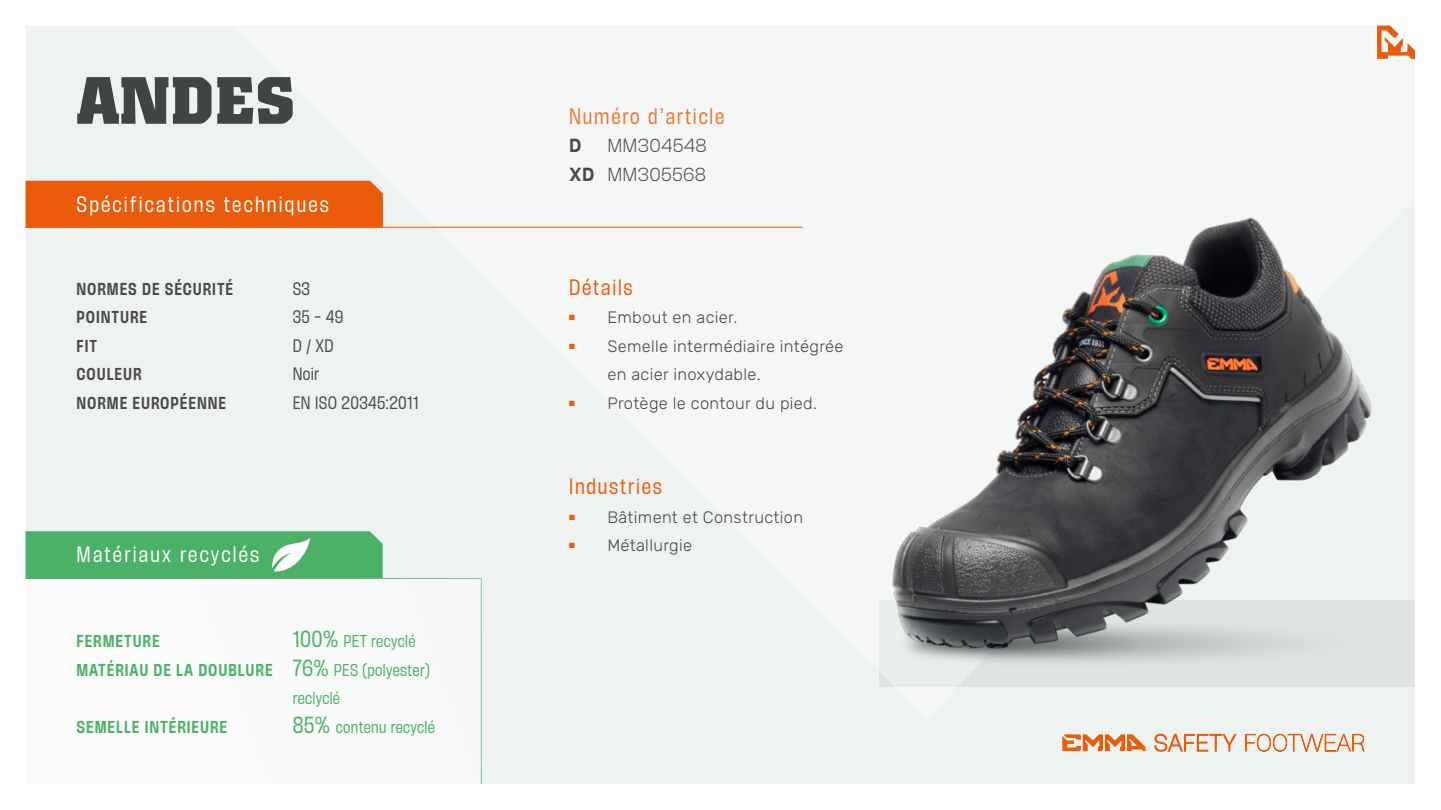
<style>
.page{position:relative;width:1441px;height:810px;background:#fff}
.page>*{position:absolute;margin:0;border:0;box-sizing:border-box;transform-origin:0 0}
.t1{font:700 66px "Colossalis";letter-spacing:.02em;color:#3f4542}
.t2{font:condensed 19.5px "Herokid";letter-spacing:.11em;color:#fff}
.t3{font:condensed 19.5px "Herokid";letter-spacing:.09em;color:#ea5b0b}
.t4{font:condensed 19.5px "Herokid";letter-spacing:.09em;color:#ee7631}
.t5{font:300 16.5px/28.5px "Rubik";letter-spacing:.02em;color:#4a4a49}
.t6{font:300 16.5px/28.5px "Herokid";letter-spacing:.02em;color:#4a4a49;text-align:right}
.t7{font:600 16.5px "Herokid";color:#4a4a49}
.t8{font:condensed 15.75px "Herokid";letter-spacing:.02em;color:#4a4a49}
.t9{font:600 condensed 15px "Herokid";letter-spacing:.06em;color:#4bb166}
.t10{font:600 condensed 15px "Herokid";letter-spacing:.06em;color:#4a4a49}
.t11{font:condensed 15px "Herokid";letter-spacing:.02em;color:#4bb166}
.s1{font-size:20.25px}
.s2{font-weight:400;font-size:20.25px}
.s3{font-weight:400}
.s4{font-weight:600}
</style>
<div class="page">
<div style="left:26px;top:26px;width:1389px;height:758px;background:#eef2f0"></div>
<svg style="left:26px;top:578px;width:455px;height:206px"></svg>
<svg style="left:1376px;top:26px;width:39px;height:33px"></svg>
<svg style="left:1154px;top:734px;width:209px;height:18px;background:#ecc7b0"></svg>
<svg style="left:1062px;top:734px;width:83px;height:17px"></svg>
<div style="left:26px;top:181px;width:357px;height:46px;background:#ea5b0b"></div>
<hr style="left:26px;top:227px;width:776px;height:1px;background:#ea5b0b">
<div style="left:26px;top:531px;width:356px;height:47px;background:#4bb166"></div>
<div style="left:1376px;top:601px;width:39px;height:86px;background:#dee5e1"></div>
<img style="left:827px;top:126px;width:549px;height:573px">
<h1 class="t1" style="left:77px;top:62px;width:220px">ANDES</h1>
<p class="t2" style="left:77px;top:191px;width:254px">Spécifications techniques</p>
<p class="t10" style="left:77px;top:278px;width:158px">NORMES DE SÉCURITÉ</p>
<p class="t8" style="left:293px;top:278px;width:19px">S3</p>
<p class="t10" style="left:77px;top:307px;width:72px">POINTURE</p>
<p class="t8" style="left:293px;top:306px;width:52px">35 - 49</p>
<p class="t10" style="left:77px;top:335px;width:22px">FIT</p>
<p class="t8" style="left:293px;top:335px;width:42px">D / XD</p>
<p class="t10" style="left:77px;top:364px;width:67px">COULEUR</p>
<p class="t8" style="left:293px;top:363px;width:28px">Noir</p>
<p class="t10" style="left:77px;top:392px;width:151px">NORME EUROPÉENNE</p>
<p class="t8" style="left:293px;top:392px;width:127px">EN ISO 20345:2011</p>
<p class="t2" style="left:77px;top:542px;width:184px">Matériaux recyclés</p>
<p class="t9" style="left:77px;top:631px;width:85px">FERMETURE</p>
<p class="t11" style="left:293px;top:631px;width:124px"><span class="s1">100%</span> PET recyclé</p>
<p class="t9" style="left:77px;top:659px;width:355px">MATÉRIAU DE LA DOUBLURE <span class="s2">76%</span> <span class="s3">PES (polyester)</span></p>
<p class="t11" style="left:293px;top:688px;width:49px">reclyclé</p>
<p class="t9" style="left:77px;top:716px;width:152px">SEMELLE INTÉRIEURE</p>
<p class="t11" style="left:293px;top:717px;width:144px"><span class="s1">85%</span> contenu recyclé</p>
<p class="t4" style="left:569px;top:103px;width:157px">Numéro d’article</p>
<p class="t7" style="left:569px;top:133px;width:14px">D</p>
<p class="t6" style="left:569px;top:131px;width:139px">MM304548<br><span class="s4">XD</span> MM305568</p>
<p class="t3" style="left:569px;top:274px;width:65px">Détails</p>
<p class="t5" style="left:569px;top:304px;width:170px"><sup>■</sup> Embout en acier.</p>
<p class="t5" style="left:607px;top:332px;width:238px;text-indent:-38px"><sup>■</sup> Semelle intermédiaire intégrée en acier inoxydable.</p>
<p class="t5" style="left:569px;top:389px;width:249px"><sup>■</sup> Protège le contour du pied.</p>
<p class="t3" style="left:569px;top:473px;width:94px">Industries</p>
<p class="t5" style="left:569px;top:503px;width:235px"><sup>■</sup> Bâtiment et Construction</p>
<p class="t5" style="left:569px;top:532px;width:125px"><sup>■</sup> Métallurgie</p>
</div>
